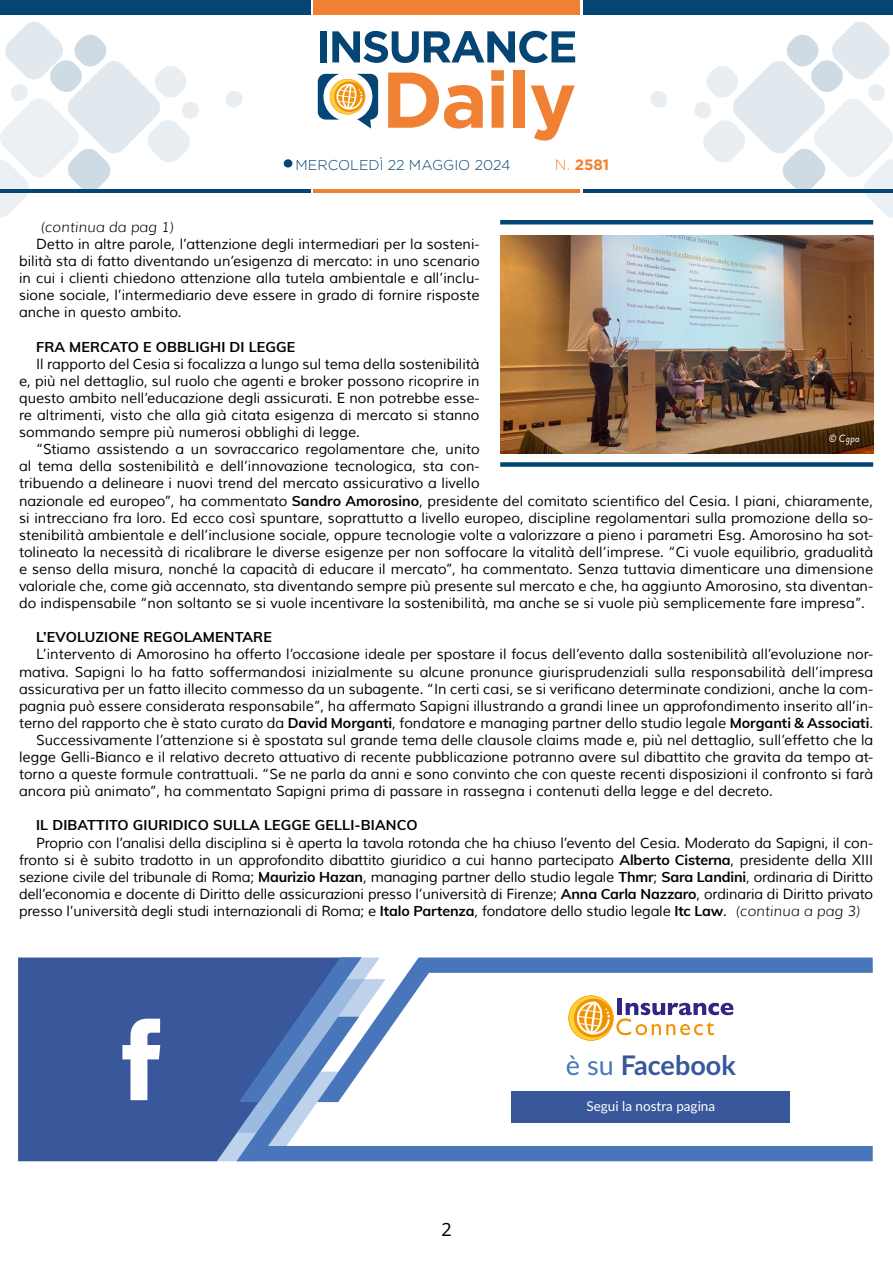
<style>
.page{position:relative;width:893px;height:1263px;background:#fff}
.page>*{position:absolute;margin:0;border:0;box-sizing:border-box;transform-origin:0 0}
.t1{font:700 27px "Lato";color:#38589b}
.t2{font:18px "Noto Sans";color:#000}
.t3{font:700 15px "Gotham";color:#f08033}
.t4{font:14.25px/17.1px "Muli";color:#000;text-align:justify}
.t5{font:700 14.25px "Muli";letter-spacing:.01em;color:#000}
.t6{font:300 14.25px "Gotham";color:#054573}
.t7{font:italic 300 14.25px "Muli";letter-spacing:.01em;color:#000}
.t8{font:13.5px "Lato";color:#fff}
.t9{font:italic 10.5px "Brandon Grotesque";color:#fff}
.s1{font-weight:300}
.s2{font-weight:700}
.s3{font-weight:300;font-style:italic}
.s4{font-weight:400;color:#4976ba}
</style>
<div class="page">
<div style="left:583px;top:0;width:310px;height:15px;background:#054573"></div>
<div style="left:313px;top:0;width:266px;height:15px;background:#f08033"></div>
<hr style="left:583px;top:189px;width:310px;height:3px;background:#054573">
<hr style="left:313px;top:189px;width:266px;height:3px;background:#f08033">
<svg style="left:650px;top:91px;width:17px;height:17px"></svg>
<svg style="left:226px;top:91px;width:17px;height:17px"></svg>
<svg style="left:693px;top:22px;width:200px;height:196px"></svg>
<svg style="left:0;top:22px;width:200px;height:196px"></svg>
<hr style="left:0;top:189px;width:310px;height:3px;background:#054573">
<div style="left:0;top:0;width:310px;height:15px;background:#054573"></div>
<svg style="left:318px;top:74px;width:60px;height:55px"></svg>
<svg style="left:388px;top:73px;width:95px;height:56px"></svg>
<svg style="left:491px;top:70px;width:13px;height:58px"></svg>
<div style="left:513px;top:70px;width:12px;height:58px;background:#f08034"></div>
<svg style="left:531px;top:85px;width:44px;height:56px"></svg>
<div style="left:320px;top:31px;width:6px;height:31px;background:#044574"></div>
<svg style="left:332px;top:31px;width:243px;height:32px"></svg>
<div style="left:284px;top:159px;width:8px;height:8px;background:#054573;border-radius:50%"></div>
<hr style="left:500px;top:220px;width:373px;height:4px;background:#054573">
<img style="left:500px;top:236px;width:373px;height:217px">
<div style="left:500px;top:462px;width:373px;height:5px;background:#054573"></div>
<div style="left:18px;top:957px;width:199px;height:204px;background:#38589b"></div>
<svg style="left:386px;top:1102px;width:487px;height:59px"></svg>
<svg style="left:386px;top:957px;width:487px;height:145px"></svg>
<svg style="left:217px;top:957px;width:169px;height:204px"></svg>
<svg style="left:122px;top:1019px;width:38px;height:81px"></svg>
<svg style="left:568px;top:995px;width:165px;height:46px"></svg>
<div style="left:512px;top:1091px;width:278px;height:32px;background:#38589b"></div>
<p class="t6" style="left:296px;top:157px;width:216px">MERCOLEDÌ 22 MAGGIO 2024</p>
<p class="t3" style="left:555px;top:156px;width:56px"><span class="s1">N.</span> 2581</p>
<p class="t7" style="left:40px;top:218px;width:135px">(continua da pag 1)</p>
<p class="t4" style="left:19px;top:236px;width:462px;text-indent:17px">Detto in altre parole, l’attenzione degli intermediari per la sosteni&shy;bilità sta di fatto diventando un’esigenza di mercato: in uno scenario in cui i clienti chiedono attenzione alla tutela ambientale e all’inclu&shy;sione sociale, l’intermediario deve essere in grado di fornire risposte anche in questo ambito.</p>
<p class="t5" style="left:36px;top:336px;width:261px">FRA MERCATO E OBBLIGHI DI LEGGE</p>
<p class="t4" style="left:19px;top:355px;width:462px;text-indent:17px">Il rapporto del Cesia si focalizza a lungo sul tema della sostenibilità e, più nel dettaglio, sul ruolo che agenti e broker possono ricoprire in questo ambito nell’educazione degli assicurati. E non potrebbe esse&shy;re altrimenti, visto che alla già citata esigenza di mercato si stanno sommando sempre più numerosi obblighi di legge.</p>
<p class="t4" style="left:19px;top:441px;width:856px;text-align:left;text-indent:17px">“Stiamo assistendo a un sovraccarico regolamentare che, unito<br>al tema della sostenibilità e dell’innovazione tecnologica, sta con-<br>tribuendo a delineare i nuovi trend del mercato assicurativo a livello<br>nazionale ed europeo”, ha commentato <span class="s2">Sandro Amorosino</span>, presidente del comitato scientifico del Cesia. I piani, chiaramente, si intrecciano fra loro. Ed ecco così spuntare, soprattutto a livello europeo, discipline regolamentari sulla promozione della so&shy;stenibilità ambientale e dell’inclusione sociale, oppure tecnologie volte a valorizzare a pieno i parametri Esg. Amorosino ha sot&shy;tolineato la necessità di ricalibrare le diverse esigenze per non soffocare la vitalità dell’imprese. “Ci vuole equilibrio, gradualità e senso della misura, nonché la capacità di educare il mercato”, ha commentato. Senza tuttavia dimenticare una dimensione valoriale che, come già accennato, sta diventando sempre più presente sul mercato e che, ha aggiunto Amorosino, sta diventan&shy;do indispensabile “non soltanto se si vuole incentivare la sostenibilità, ma anche se si vuole più semplicemente fare impresa”.</p>
<p class="t5" style="left:36px;top:627px;width:237px">L’EVOLUZIONE REGOLAMENTARE</p>
<p class="t4" style="left:36px;top:646px;width:839px">L’intervento di Amorosino ha offerto l’occasione ideale per spostare il focus dell’evento dalla sostenibilità all’evoluzione nor-</p>
<p class="t4" style="left:19px;top:663px;width:856px">mativa. Sapigni lo ha fatto soffermandosi inizialmente su alcune pronunce giurisprudenziali sulla responsabilità dell’impresa</p>
<p class="t4" style="left:19px;top:680px;width:856px">assicurativa per un fatto illecito commesso da un subagente. “In certi casi, se si verificano determinate condizioni, anche la com-</p>
<p class="t4" style="left:19px;top:697px;width:856px">pagnia può essere considerata responsabile”, ha affermato Sapigni illustrando a grandi linee un approfondimento inserito all’in-</p>
<p class="t4" style="left:19px;top:715px;width:856px">terno del rapporto che è stato curato da <span class="s2">David Morganti</span>, fondatore e managing partner dello studio legale <span class="s2">Morganti &amp; Associati</span>.</p>
<p class="t4" style="left:36px;top:732px;width:839px">Successivamente l’attenzione si è spostata sul grande tema delle clausole claims made e, più nel dettaglio, sull’effetto che la</p>
<p class="t4" style="left:19px;top:749px;width:856px">legge Gelli-Bianco e il relativo decreto attuativo di recente pubblicazione potranno avere sul dibattito che gravita da tempo at-</p>
<p class="t4" style="left:19px;top:766px;width:856px">torno a queste formule contrattuali. “Se ne parla da anni e sono convinto che con queste recenti disposizioni il confronto si farà</p>
<p class="t4" style="left:19px;top:783px;width:755px">ancora più animato”, ha commentato Sapigni prima di passare in rassegna i contenuti della legge e del decreto.</p>
<p class="t5" style="left:36px;top:815px;width:383px">IL DIBATTITO GIURIDICO SULLA LEGGE GELLI-BIANCO</p>
<p class="t4" style="left:19px;top:834px;width:856px;text-indent:17px">Proprio con l’analisi della disciplina si è aperta la tavola rotonda che ha chiuso l’evento del Cesia. Moderato da Sapigni, il con&shy;fronto si è subito tradotto in un approfondito dibattito giuridico a cui hanno partecipato <span class="s2">Alberto Cisterna</span>, presidente della XIII sezione civile del tribunale di Roma; <span class="s2">Maurizio Hazan</span>, managing partner dello studio legale <span class="s2">Thmr</span>; <span class="s2">Sara Landini</span>, ordinaria di Diritto dell’economia e docente di Diritto delle assicurazioni presso l’università di Firenze; <span class="s2">Anna Carla Nazzaro</span>, ordinaria di Diritto privato presso l’università degli studi internazionali di Roma; e <span class="s2">Italo Partenza</span>, fondatore dello studio legale <span class="s2">Itc Law</span>. <span class="s3">(continua a pag 3)</span></p>
<p class="t9" style="left:829px;top:431px;width:32px">© Cgpa</p>
<p class="t2" style="left:441px;top:1217px;width:12px">2</p>
<h1 class="t1" style="left:566px;top:1045px;width:171px"><span class="s4">è su</span> Facebook</h1>
<p class="t8" style="left:587px;top:1096px;width:130px">Segui la nostra pagina</p>
</div>
